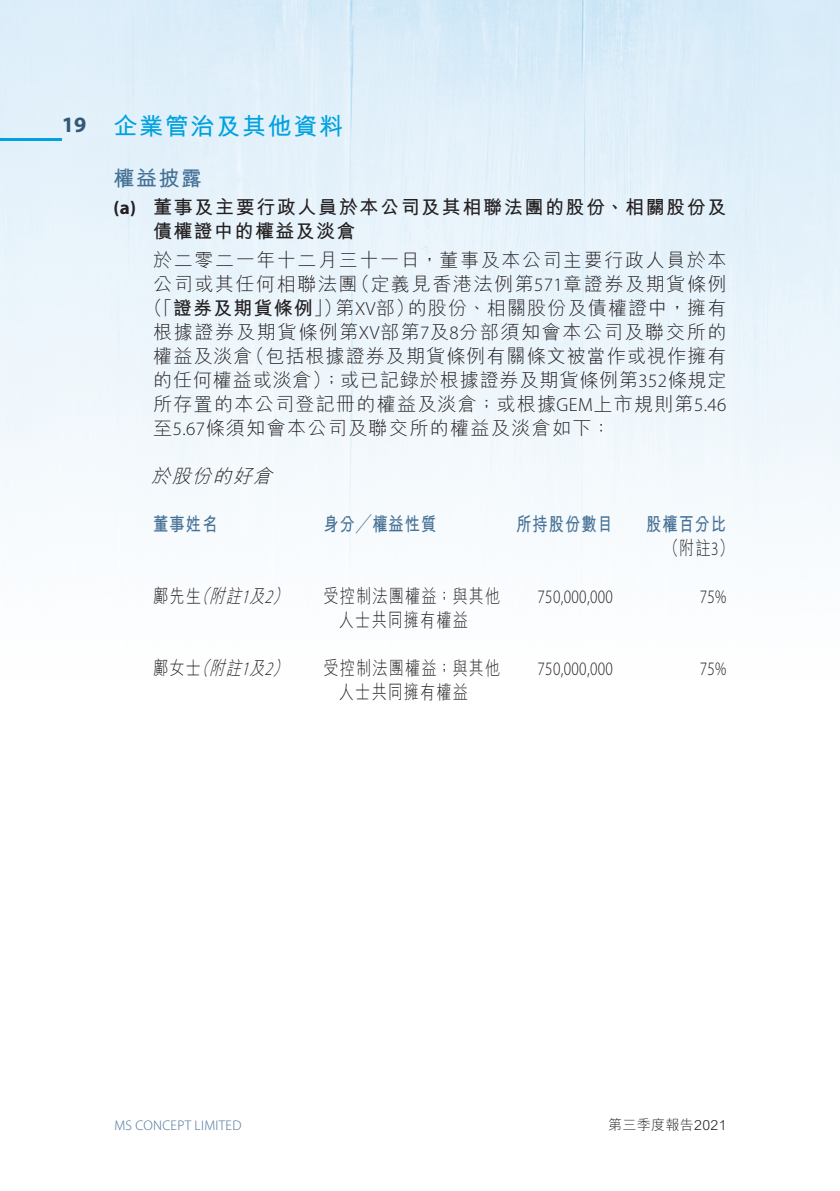
<style>
.page{position:relative;width:840px;height:1191px;background:#fff}
.page>*{position:absolute;margin:0;border:0;box-sizing:border-box;transform-origin:0 0}
._01_H1{font:700 24px "M Hei HK";letter-spacing:.07em;color:#00a2df}
.t1{font:700 22px "Myriad Pro";color:#325878}
._02_H2{font:700 21px "M Hei HK";color:#457196}
._00_txt{font:300 19px/24px "M Hei HK";letter-spacing:.07em;color:#231f20;text-align:right}
._50_Table{font:300 19px "M Hei HK";letter-spacing:.07em;color:#231f20;scale:.8 1}
._03_H3{font:700 19px "M Hei HK";letter-spacing:.085em;color:#231f20}
._00_txt-2{font:300 19px "M Hei HK";letter-spacing:.09em;color:#231f20}
._50_Table-2{font:300 19px "Myriad Pro";letter-spacing:.02em;color:#231f20;scale:.8 1}
._50_Table-3{font:700 19px "M Hei HK";letter-spacing:.07em;color:#457196;scale:.8 1}
._00_txt-3{font:700 19px "M Hei HK";letter-spacing:.06em;color:#231f20}
._50_Table-4{font:italic 300 19px "M Hei HK";color:#231f20;scale:.8 1}
._00_txt-4{font:italic 300 19px "M Hei HK";color:#231f20}
._03_H3-2{font:700 19px "Myriad Pro";color:#231f20}
.t2{font:300 14px "Myriad Pro";letter-spacing:.02em;color:#457196}
.t3{font:300 14px "M Hei HK";letter-spacing:.025em;color:#231f20}
.s1{font-family:"Myriad Pro"}
.s2{font-weight:300}
.s3{font-style:italic}
</style>
<div class="page">
<img style="left:0;top:0;width:839px;height:583px">
<hr style="left:0;top:138px;width:62px;height:3px;background:#00a2df">
<p class="t1" style="left:62px;top:110px;width:26px">19</p>
<p class="_01_H1" style="left:113px;top:109px;width:231px">企業管治及其他資料</p>
<p class="_02_H2" style="left:113px;top:163px;width:90px">權益披露</p>
<p class="_03_H3" style="left:153px;top:193px;width:574px">董事及主要行政人員於本公司及其相聯法團的股份、相關股份及</p>
<p class="_03_H3-2" style="left:113px;top:195px;width:24px">a( )</p>
<p class="_03_H3" style="left:153px;top:217px;width:203px">債權證中的權益及淡倉</p>
<p class="_00_txt" style="left:153px;top:248px;width:574px">於二零二一年十二月三十一日，董事及本公司主要行政人員於本（定義見香港法例第<span class="s1">571</span>章證券及期貨條例</p>
<p class="_00_txt" style="left:153px;top:272px;width:206px">公司或其任何相聯法團</p>
<p class="_00_txt" style="left:407px;top:296px;width:320px">的股份、相關股份及債權證中，擁有</p>
<p class="_00_txt-3" style="left:144px;top:294px;width:200px"><span class="s2">（「</span>證券及期貨條例<span class="s2">」）</span></p>
<p class="_00_txt-2" style="left:153px;top:319px;width:574px">根據證券及期貨條例第<span class="s1">XV</span>部第及<span class="s1">7 8</span>分部須知會本公司及聯交所的</p>
<p class="_00_txt" style="left:246px;top:344px;width:482px">（包括根據證券及期貨條例有關條文被當作或視作擁有</p>
<p class="_00_txt" style="left:335px;top:296px;width:80px">第<span class="s1">XV</span>部）</p>
<p class="_00_txt" style="left:153px;top:344px;width:574px;text-align:left">權益及淡倉<br>的任何權益或淡倉）；或已記錄於根據證券及期貨條例第<span class="s1">352</span>條規定所存置的本公司登記冊的權益及淡倉；或根據<span class="s1">GEM</span>上市規則第<span class="s1">5.46</span>至<span class="s1">5.67</span>條須知會本公司及聯交所的權益及淡倉如下：</p>
<p class="_00_txt-4" style="left:151px;top:463px;width:129px">於股份的好倉</p>
<p class="_50_Table-3" style="left:645px;top:510px;width:102px">股權百分比</p>
<p class="_50_Table-3" style="left:323px;top:510px;width:142px">身分╱權益性質</p>
<p class="_50_Table-3" style="left:516px;top:510px;width:122px">所持股份數目</p>
<p class="_50_Table-3" style="left:153px;top:510px;width:81px">董事姓名</p>
<p class="_50_Table" style="left:663px;top:535px;width:89px">（附註 (<span class="s1">3</span></p>
<p class="_50_Table" style="left:153px;top:583px;width:119px">鄺先生<span class="s3">附註</span></p>
<p class="_50_Table-4" style="left:194px;top:583px;width:29px">（</p>
<p class="_50_Table-4" style="left:264px;top:583px;width:39px">）<span class="s1">2</span></p>
<p class="_50_Table-4" style="left:241px;top:583px;width:39px">及<span class="s1">1</span></p>
<p class="_50_Table" style="left:323px;top:583px;width:222px">受控制法團權益；與其他</p>
<p class="_50_Table-2" style="left:537px;top:585px;width:96px">750,000,000</p>
<p class="_50_Table-2" style="left:699px;top:585px;width:35px">75%</p>
<p class="_50_Table" style="left:338px;top:607px;width:163px">人士共同擁有權益</p>
<p class="_50_Table" style="left:153px;top:655px;width:119px">鄺女士<span class="s3">附註</span></p>
<p class="_50_Table-4" style="left:194px;top:655px;width:29px">（</p>
<p class="_50_Table-4" style="left:264px;top:655px;width:39px">）<span class="s1">2</span></p>
<p class="_50_Table-4" style="left:241px;top:655px;width:39px">及<span class="s1">1</span></p>
<p class="_50_Table" style="left:323px;top:655px;width:222px">受控制法團權益；與其他</p>
<p class="_50_Table-2" style="left:537px;top:657px;width:96px">750,000,000</p>
<p class="_50_Table-2" style="left:699px;top:657px;width:35px">75%</p>
<p class="_50_Table" style="left:338px;top:679px;width:163px">人士共同擁有權益</p>
<p class="t2" style="left:114px;top:1116px;width:129px">MS CONCEPT LIMITED</p>
<p class="t3" style="left:607px;top:1115px;width:120px">第三季度報告2021</p>
</div>
